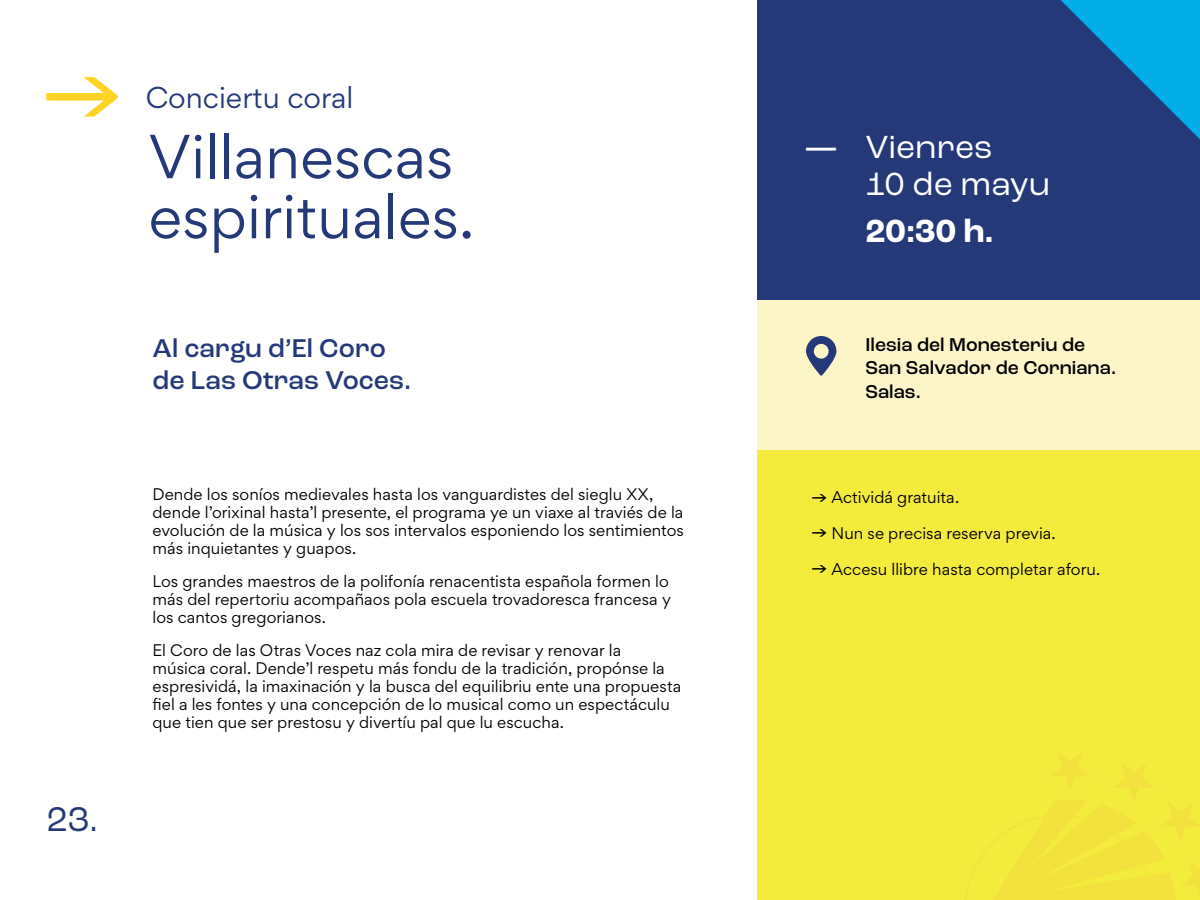
<style>
.page{position:relative;width:1200px;height:900px;background:#fff}
.page>*{position:absolute;margin:0;border:0;box-sizing:border-box;transform-origin:0 0}
.t1{font:107.1px "Baguede";color:#fcd424}
.t2{font:55.5px/60px "Gordita";color:#253979}
.t3{font:49.5px "Roc Grotesk";color:#fff}
.t4{font:36px "Roc Grotesk";color:#253979}
.t5{font:33.6px/36.8px "Roc Grotesk";color:#fff}
.t6{font:700 33.6px "Roc Grotesk";color:#fff}
.t7{font:500 27px/32.2px "Roc Grotesk";color:#253979}
.t8{font:27px "Gordita";color:#253979}
.t9{font:500 19.5px/23.4px "Roc Grotesk";color:#000001}
.t10{font:15px/18px "Gordita";letter-spacing:.005em;color:#000001}
.s1{font-family:"Baguede";font-size:21px}
</style>
<div class="page">
<div style="left:758px;top:0;width:442px;height:455px;background:#253979"></div>
<div style="left:758px;top:300px;width:442px;height:442px;background:#fbf5c8"></div>
<div style="left:758px;top:450px;width:442px;height:450px;background:#f3ec3c"></div>
<svg style="left:806px;top:336px;width:30px;height:40px"></svg>
<svg style="left:1061px;top:0;width:139px;height:140px"></svg>
<h1 class="t1" style="left:42px;top:45px;width:83px">→</h1>
<h3 class="t8" style="left:146px;top:77px;width:209px">Conciertu coral</h3>
<h2 class="t2" style="left:148px;top:126px;width:327px">Villanescas espirituales.</h2>
<h3 class="t7" style="left:153px;top:332px;width:260px">Al cargu d’El Coro de Las Otras Voces.</h3>
<h3 class="t4" style="left:47px;top:797px;width:53px">23.</h3>
<p class="t10" style="left:153px;top:485px;width:533px">Dende los soníos medievales hasta los vanguardistes del sieglu XX, dende l’orixinal hasta’l presente, el programa ye un viaxe al traviés de la evolución de la música y los sos intervalos esponiendo los sentimientos más inquietantes y guapos.</p>
<p class="t10" style="left:153px;top:572px;width:520px">Los grandes maestros de la polifonía renacentista española formen lo más del repertoriu acompañaos pola escuela trovadoresca francesa y los cantos gregorianos.</p>
<p class="t10" style="left:153px;top:641px;width:530px">El Coro de las Otras Voces naz cola mira de revisar y renovar la<br>música coral. Dende’l respetu más fondu de la tradición, propónse la espresividá, la imaxinación y la busca del equilibriu ente una propuesta fiel a les fontes y una concepción de lo musical como un espectáculu que tien que ser prestosu y divertíu pal que lu escucha.</p>
<h3 class="t3" style="left:806px;top:96px;width:31px">_</h3>
<h3 class="t5" style="left:865px;top:129px;width:186px">Vienres<br>10 de mayu</h3>
<h3 class="t6" style="left:865px;top:210px;width:130px">20:30 h.</h3>
<h3 class="t9" style="left:866px;top:333px;width:252px">Ilesia del Monesteriu de<br>San Salvador de Corniana.<br>Salas.</h3>
<p class="t10" style="left:812px;top:488px;width:149px"><span class="s1">→</span> Actividá gratuita.</p>
<p class="t10" style="left:812px;top:524px;width:246px"><span class="s1">→</span> Nun se precisa reserva previa.</p>
<p class="t10" style="left:812px;top:559px;width:290px"><span class="s1">→</span> Accesu llibre hasta completar aforu.</p>
</div>
